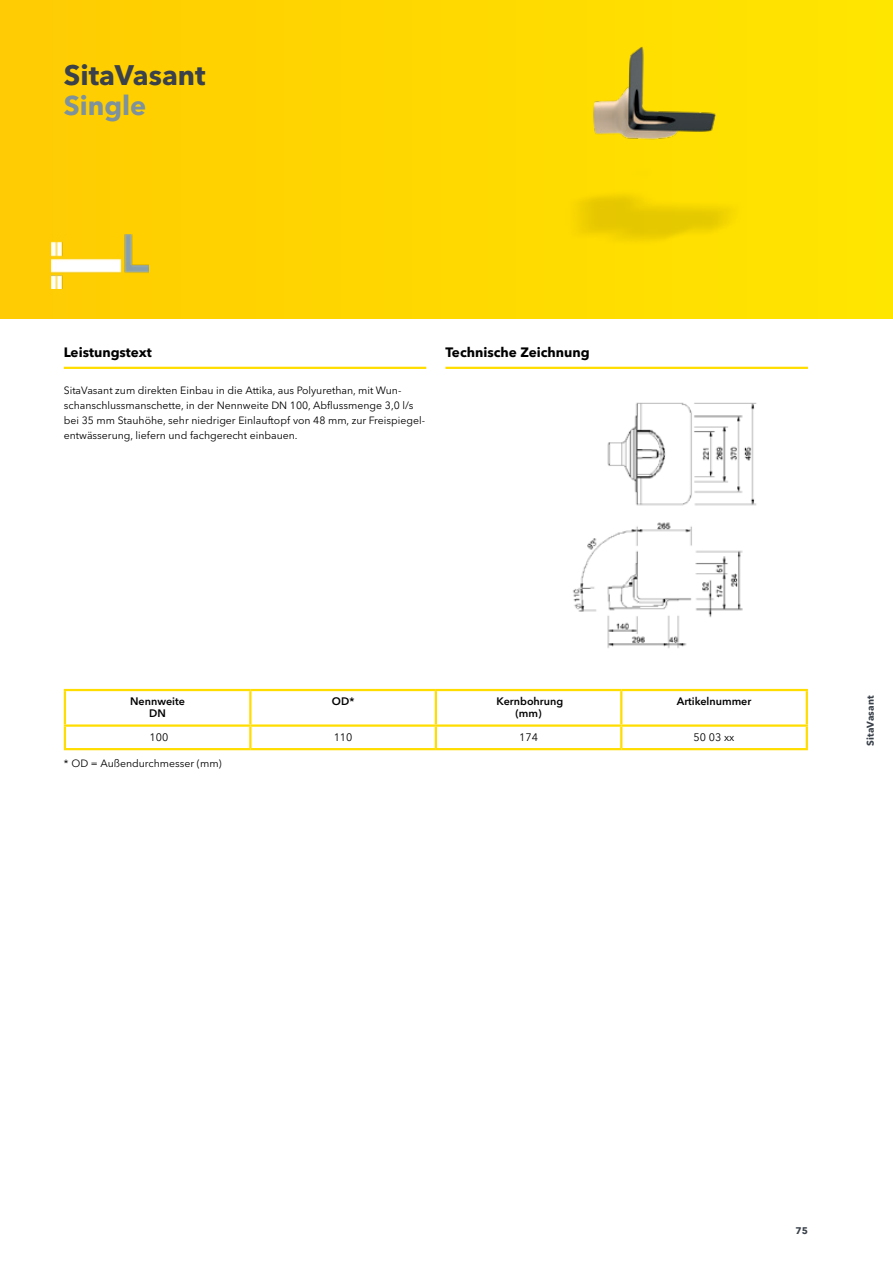
<style>
.page{position:relative;width:893px;height:1263px;background:#fff}
.page>*{position:absolute;margin:0;border:0;box-sizing:border-box;transform-origin:0 0}
.t1{font:700 28.05px "Avenir Next W1 G";color:#3a414a}
.t2{font:700 27px "Avenir Next W1 G";color:#7d929c}
.t3{font:700 13.5px "Avenir Next W1 G";color:#000}
.t4{font:600 10.8px/12px "Avenir Next W1 G";color:#000;text-align:center}
.t5{font:10.8px "Avenir Next W1 G";color:#000}
.t6{font:10.5px/15px "Avenir Next W1 G";color:#000}
.t7{font:700 9.75px "Avenir Next W1 G";letter-spacing:.01em;color:#3a414a}
.t8{font:700 9.6px "Avenir Next W1 G";color:#3a414a}
</style>
<div class="page">
<div style="left:0;top:0;width:893px;height:319px;background:linear-gradient(to right,#ffcb01,#ffe600)"></div>
<hr style="left:64px;top:691px;width:2px;height:33px;background:#fd0">
<hr style="left:64px;top:689px;width:186px;height:2px;background:#fd0">
<hr style="left:249px;top:691px;width:2px;height:33px;background:#fd0">
<hr style="left:250px;top:689px;width:186px;height:2px;background:#fd0">
<hr style="left:435px;top:691px;width:2px;height:33px;background:#fd0">
<hr style="left:436px;top:689px;width:185px;height:2px;background:#fd0">
<hr style="left:620px;top:691px;width:2px;height:33px;background:#fd0">
<hr style="left:621px;top:689px;width:187px;height:2px;background:#fd0">
<hr style="left:806px;top:691px;width:2px;height:33px;background:#fd0">
<hr style="left:64px;top:727px;width:2px;height:21px;background:#fd0">
<hr style="left:64px;top:724px;width:186px;height:3px;background:#fd0">
<hr style="left:64px;top:748px;width:186px;height:2px;background:#fd0">
<hr style="left:249px;top:727px;width:2px;height:21px;background:#fd0">
<hr style="left:250px;top:724px;width:186px;height:3px;background:#fd0">
<hr style="left:250px;top:748px;width:186px;height:2px;background:#fd0">
<hr style="left:435px;top:727px;width:2px;height:21px;background:#fd0">
<hr style="left:436px;top:724px;width:185px;height:3px;background:#fd0">
<hr style="left:436px;top:748px;width:185px;height:2px;background:#fd0">
<hr style="left:620px;top:727px;width:2px;height:21px;background:#fd0">
<hr style="left:621px;top:724px;width:187px;height:3px;background:#fd0">
<hr style="left:806px;top:727px;width:2px;height:21px;background:#fd0">
<hr style="left:621px;top:748px;width:187px;height:2px;background:#fd0">
<img style="left:573px;top:402px;width:184px;height:246px">
<img style="left:51px;top:235px;width:98px;height:53px">
<img style="left:523px;top:29px;width:264px;height:264px">
<hr style="left:64px;top:367px;width:362px;height:2px;background:#fd0">
<hr style="left:445px;top:367px;width:363px;height:2px;background:#fd0">
<h1 class="t1" style="left:64px;top:58px;width:143px">SitaVasant</h1>
<h2 class="t2" style="left:64px;top:89px;width:84px">Single</h2>
<p class="t3" style="left:64px;top:344px;width:89px">Leistungstext</p>
<p class="t3" style="left:445px;top:344px;width:146px">Technische Zeichnung</p>
<p class="t6" style="left:64px;top:383px;width:363px">SitaVasant zum direkten Einbau in die Attika, aus Polyurethan, mit Wun&shy;schanschlussmanschette, in der Nennweite DN 100, Abflussmenge 3,0 l/s bei 35 mm Stauhöhe, sehr niedriger Einlauftopf von 48 mm, zur Freispiegel&shy;entwässerung, liefern und fachgerecht einbauen.</p>
<p class="t4" style="left:130px;top:695px;width:56px">Nennweite<br>DN</p>
<p class="t4" style="left:332px;top:695px;width:24px">OD*</p>
<p class="t4" style="left:497px;top:695px;width:68px">Kernbohrung (mm)</p>
<p class="t4" style="left:677px;top:695px;width:76px">Artikelnummer</p>
<p class="t5" style="left:150px;top:731px;width:20px">100</p>
<p class="t5" style="left:334px;top:731px;width:20px">110</p>
<p class="t5" style="left:519px;top:731px;width:20px">174</p>
<p class="t5" style="left:694px;top:731px;width:42px">50 03 xx</p>
<p class="t6" style="left:64px;top:755px;width:160px">* OD = Außendurchmesser (mm)</p>
<p class="t7" style="left:864px;top:746px;width:52px;rotate:-90deg">SitaVasant</p>
<p class="t8" style="left:795px;top:1225px;width:14px">75</p>
</div>
